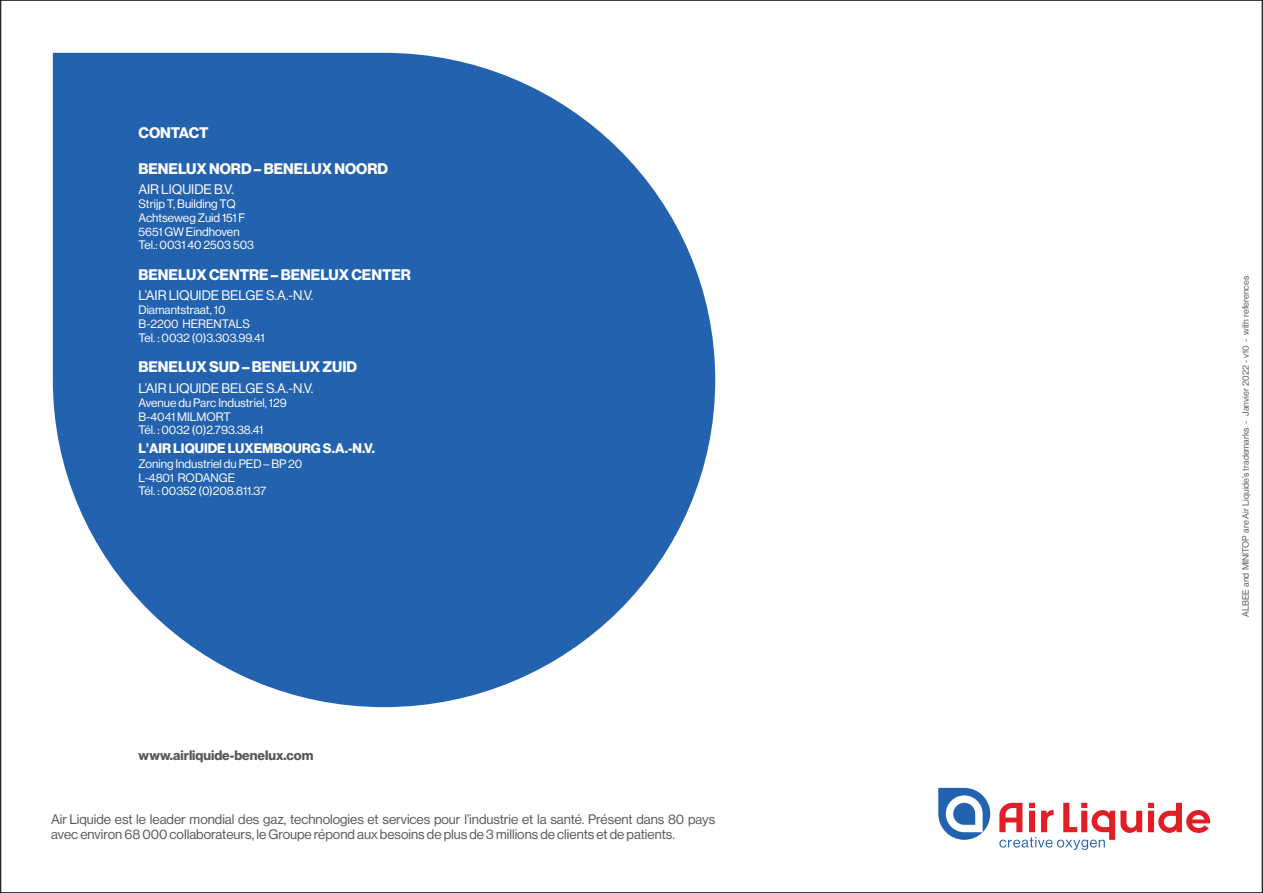
<style>
.page{position:relative;width:1263px;height:893px;background:#fff}
.page>*{position:absolute;margin:0;border:0;box-sizing:border-box;transform-origin:0 0}
.t1{font:15px "N Haas Grotesk DS Pro 75 Bd";color:#fff}
.t2{font:13.5px/15.5px "N Haas Grotesk DS Pro 55 Rg";color:#57585a}
.t3{font:13.5px "N Haas Grotesk DS Pro 55 Rg";color:#fff}
.t4{font:13.5px "N Haas Grotesk DS Pro 75 Bd";color:#fff}
.t5{font:13.5px "N Haas Grotesk DS Pro 75 Bd";color:#57585a}
.t6{font:12px/13.8px "N Haas Grotesk DS Pro 55 Rg";color:#fff}
.t7{font:9px "N Haas Grotesk DS Pro 55 Rg";color:#57585a}
</style>
<div class="page">
<svg style="left:53px;top:53px;width:662px;height:654px;fill:#2362af"></svg>
<svg style="left:938px;top:788px;width:52px;height:52px"></svg>
<svg style="left:999px;top:803px;width:211px;height:47px"></svg>
<p class="t1" style="left:138px;top:126px;width:71px">CONTACT</p>
<p class="t1" style="left:138px;top:162px;width:251px">BENELUX NORD – BENELUX NOORD</p>
<p class="t3" style="left:138px;top:184px;width:97px">AIR LIQUIDE B.V.</p>
<p class="t6" style="left:138px;top:198px;width:117px">Strijp T, Building TQ<br>Achtseweg Zuid 151 F<br>5651 GW Eindhoven<br>Tel.: 0031 40 2503 503</p>
<p class="t1" style="left:138px;top:268px;width:274px">BENELUX CENTRE – BENELUX CENTER</p>
<p class="t3" style="left:138px;top:290px;width:176px">L’AIR LIQUIDE BELGE S.A.-N.V.</p>
<p class="t6" style="left:138px;top:304px;width:128px">Diamantstraat, 10<br>B-2200 HERENTALS<br>Tel. : 0032 (0)3.303.99.41</p>
<p class="t1" style="left:138px;top:361px;width:220px">BENELUX SUD – BENELUX ZUID</p>
<p class="t3" style="left:138px;top:382px;width:176px">L’AIR LIQUIDE BELGE S.A.-N.V.</p>
<p class="t6" style="left:138px;top:397px;width:150px">Avenue du Parc Industriel, 129<br>B-4041 MILMORT<br>Tél. : 0032 (0)2.793.38.41</p>
<p class="t4" style="left:138px;top:443px;width:238px">L’AIR LIQUIDE LUXEMBOURG S.A.-N.V.</p>
<p class="t6" style="left:138px;top:458px;width:165px">Zoning Industriel du PED – BP 20<br>L-4801 RODANGE<br>Tél. : 00352 (0)208.811.37</p>
<p class="t5" style="left:138px;top:750px;width:176px">www.airliquide-benelux.com</p>
<p class="t2" style="left:51px;top:812px;width:665px">Air Liquide est le leader mondial des gaz, technologies et services pour l’industrie et la santé. Présent dans 80 pays avec environ 68 000 collaborateurs, le Groupe répond aux besoins de plus de 3 millions de clients et de patients.</p>
<p class="t7" style="left:1242px;top:617px;width:343px;rotate:-90deg">ALBEE and MINITOP are Air Liquide’s trademarks - Janvier 2022 - v10 - with references</p>
</div>
